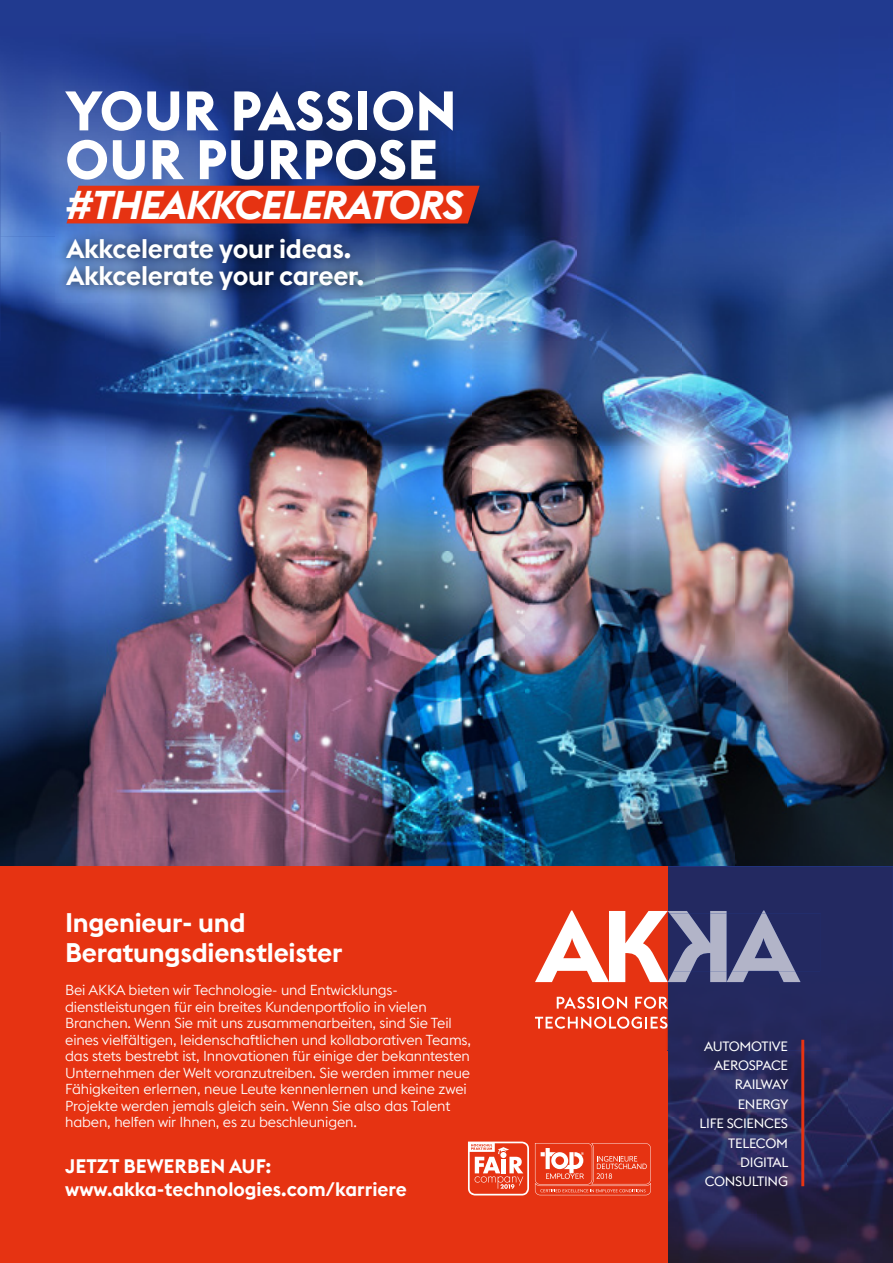
<style>
.page{position:relative;width:893px;height:1263px;background:#213a8f}
.page>*{position:absolute;margin:0;border:0;box-sizing:border-box;transform-origin:0 0}
.t1{font:700 54.9px/48.8px "Euclid Flex B";color:#fff}
.t2{font:italic 600 40.05px "Euclid Flex B";letter-spacing:-.04em;color:#fff}
.t3{font:600 26.85px/27.2px "Euclid Flex B";letter-spacing:-.01em;color:#fff}
.t4{font:600 19.5px/23.4px "Euclid Flex B";color:#fff}
.t5{font:300 14.4px/16.5px "Euclid Flex B";letter-spacing:-.01em;color:#fff}
.t6{font:13.5px/19.4px "Euclid Flex B";letter-spacing:-.02em;color:#fff;text-align:right}
</style>
<div class="page">
<img style="left:0;top:50px;width:840px;height:82px">
<img style="left:840px;top:87px;width:53px;height:779px">
<img style="left:0;top:132px;width:105px;height:734px">
<img style="left:105px;top:132px;width:210px;height:95px">
<img style="left:315px;top:132px;width:525px;height:105px">
<img style="left:368px;top:237px;width:420px;height:314px">
<img style="left:788px;top:237px;width:52px;height:629px">
<img style="left:105px;top:302px;width:210px;height:564px">
<img style="left:315px;top:302px;width:53px;height:249px">
<img style="left:315px;top:551px;width:473px;height:315px">
<img style="left:668px;top:1050px;width:90px;height:213px">
<img style="left:758px;top:1020px;width:135px;height:243px">
<div style="left:0;top:866px;width:668px;height:397px;background:#e63312"></div>
<div style="left:66px;top:186px;width:414px;height:37px;background:#e63312"></div>
<img style="left:55px;top:227px;width:320px;height:75px">
<svg style="left:535px;top:1143px;width:116px;height:52px"></svg>
<svg style="left:468px;top:1141px;width:61px;height:54px"></svg>
<div style="left:668px;top:982px;width:153px;height:68px;background:#24285d"></div>
<img style="left:538px;top:982px;width:130px;height:68px">
<svg style="left:535px;top:866px;width:358px;height:116px"></svg>
<img style="left:732px;top:913px;width:63px;height:58px">
<svg style="left:557px;top:997px;width:70px;height:12px"></svg>
<svg style="left:635px;top:997px;width:33px;height:12px"></svg>
<svg style="left:535px;top:1016px;width:132px;height:13px"></svg>
<hr style="left:801px;top:1040px;width:3px;height:146px;background:#e63312">
<p class="t1" style="left:65px;top:86px;width:393px">YOUR PASSION<br>OUR PURPOSE</p>
<p class="t2" style="left:65px;top:179px;width:400px">#THEAKKCELERATORS</p>
<p class="t3" style="left:66px;top:235px;width:299px">Akkcelerate your ideas.<br>Akkcelerate your career.</p>
<p class="t3" style="left:65px;top:908px;width:279px;line-height:29.4px">Ingenieur- und<br>Beratungsdienstleister</p>
<p class="t5" style="left:65px;top:982px;width:407px">Bei AKKA bieten wir Technologie- und Entwicklungs&shy;dienstleistungen für ein breites Kundenportfolio in vielen Branchen. Wenn Sie mit uns zusammenarbeiten, sind Sie Teil eines vielfältigen, lei den schaft lichen und kollaborativen Teams, das stets bestrebt ist, Inno vationen für einige der bekanntesten Unternehmen der Welt voranzutreiben. Sie werden immer neue Fähigkeiten erlernen, neue Leute kennenlernen und keine zwei Projekte werden jemals gleich sein. Wenn Sie also das Talent haben, helfen wir Ihnen, es zu beschleunigen.</p>
<p class="t4" style="left:65px;top:1154px;width:343px">JETZT BEWERBEN AUF: www.akka-technologies.com/karriere</p>
<p class="t6" style="left:699px;top:1036px;width:90px">AUTOMOTIVE<br>AEROSPACE<br>RAILWAY<br>ENERGY<br>LIFE SCIENCES<br>TELECOM<br>DIGITAL<br>CONSULTING</p>
</div>
